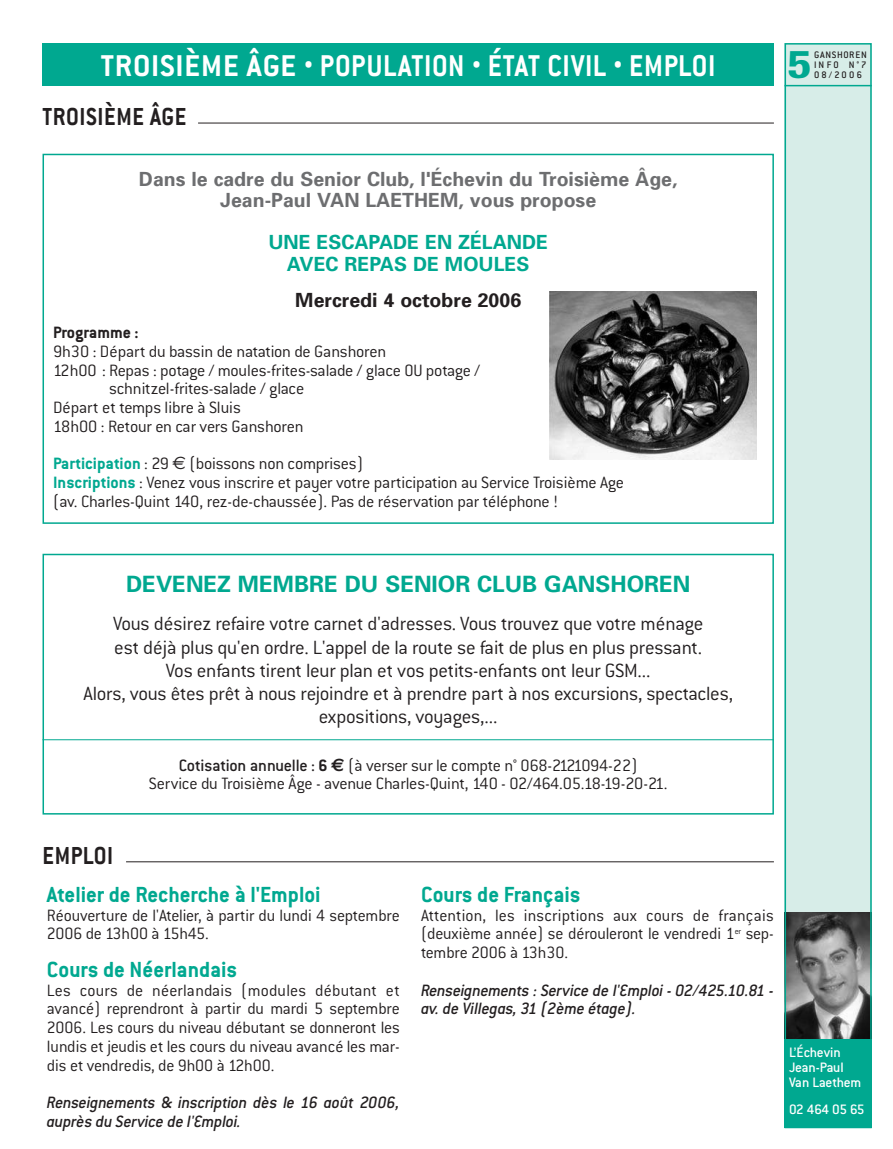
<style>
.page{position:relative;width:893px;height:1149px;background:#fff}
.page>*{position:absolute;margin:0;border:0;box-sizing:border-box;transform-origin:0 0}
.t1{font:500 41.55px "Imago";color:#00a890}
.t2{font:700 33px "Conduit ITC";letter-spacing:.025em;color:#fff}
.t3{font:700 27px "Conduit ITC";letter-spacing:.025em;color:#231f20;scale:.9 1}
.t4{font:700 24px "Conduit ITC";color:#00a890}
.t5{font:700 22.5px "Univers";color:#00a890}
.t6{font:300 21px/23.2px "Conduit ITC";letter-spacing:-.015em;color:#231f20;text-align:center}
.t7{font:700 19.5px/21px "Univers";color:#6d6e70;text-align:center}
.t8{font:700 19.5px/21px "Univers";color:#00a890;text-align:center}
.t9{font:700 19.5px "Univers";color:#231f20}
.t10{font:300 18px/18.8px "Conduit ITC";letter-spacing:-.01em;color:#231f20}
.t11{font:italic 500 18px/18.8px "Conduit ITC";letter-spacing:-.015em;color:#231f20}
.t12{font:700 18px "Conduit ITC";color:#231f20}
.t13{font:500 15px/15px "Conduit ITC";letter-spacing:-.015em;color:#fff}
.t14{font:500 10.35px/9.9px "Conduit ITC";letter-spacing:.075em;color:#231f20}
.s1{font-weight:700;color:#00a890}
.s2{font-family:"Euro Sans";font-weight:400}
.s3{font-weight:500}
.s4{font-weight:700}
.s5{font-family:"Euro Sans";font-weight:700}
</style>
<div class="page">
<div style="left:43px;top:43px;width:731px;height:43px;background:#00a890"></div>
<hr style="left:198px;top:123px;width:576px;height:1px;background:#231f20">
<hr style="left:126px;top:861px;width:648px;height:1px;background:#231f20">
<div style="left:784px;top:1037px;width:88px;height:89px;background:#00a890"></div>
<img style="left:787px;top:910px;width:82px;height:127px">
<div style="left:784px;top:43px;width:88px;height:867px;background:#d7ede8"></div>
<div style="left:784px;top:43px;width:88px;height:1084px;border:2px solid #00a890"></div>
<hr style="left:784px;top:85px;width:88px;height:1px;background:#00a890">
<div style="left:43px;top:154px;width:731px;height:369px;border:2px solid #00a890"></div>
<div style="left:43px;top:553px;width:731px;height:261px;border:2px solid #00a890"></div>
<img style="left:550px;top:291px;width:207px;height:168px">
<hr style="left:43px;top:739px;width:731px;height:1px;background:#00a890">
<h2 class="t2" style="left:101px;top:52px;width:616px">TROISIÈME ÂGE <sup>•</sup> POPULATION <sup>•</sup> ÉTAT CIVIL <sup>•</sup> EMPLOI</h2>
<h3 class="t3" style="left:43px;top:106px;width:161px">TROISIÈME ÂGE</h3>
<p class="t7" style="left:139px;top:171px;width:540px">Dans le cadre du Senior Club, l'Échevin du Troisième Âge,<br>Jean-Paul VAN LAETHEM, vous propose</p>
<p class="t8" style="left:268px;top:234px;width:281px">UNE ESCAPADE EN ZÉLANDE<br>AVEC REPAS DE MOULES</p>
<p class="t9" style="left:295px;top:292px;width:227px">Mercredi 4 octobre 2006</p>
<p class="t12" style="left:53px;top:325px;width:87px">Programme :</p>
<p class="t10" style="left:53px;top:343px;width:335px">9h30 : Départ du bassin de natation de Ganshoren</p>
<p class="t10" style="left:53px;top:361px;width:428px">12h00 : Repas : potage / moules-frites-salade / glace OU potage /</p>
<p class="t10" style="left:109px;top:380px;width:197px">schnitzel-frites-salade / glace</p>
<p class="t10" style="left:53px;top:399px;width:189px">Départ et temps libre à Sluis</p>
<p class="t10" style="left:53px;top:418px;width:252px">18h00 : Retour en car vers Ganshoren</p>
<p class="t10" style="left:53px;top:455px;width:573px"><span class="s1">Participation</span> : 29 <span class="s2">€</span> (boissons non comprises)<br><span class="s1">Inscriptions</span> : Venez vous inscrire et payer votre participation au Service Troisième Age (av. Charles-Quint 140, rez-de-chaussée). Pas de réservation par téléphone !</p>
<h1 class="t1" style="left:787px;top:39px;width:26px">5</h1>
<p class="t14" style="left:814px;top:50px;width:54px">GANSHOREN<br>INFO N°7</p>
<p class="t14" style="left:814px;top:70px;width:49px">08/2006</p>
<p class="t5" style="left:126px;top:575px;width:566px">DEVENEZ MEMBRE DU SENIOR CLUB GANSHOREN</p>
<p class="t6" style="left:83px;top:613px;width:651px">Vous désirez refaire votre carnet d'adresses. Vous trouvez que votre ménage<br>est déjà plus qu'en ordre. L'appel de la route se fait de plus en plus pressant.<br>Vos enfants tirent leur plan et vos petits-enfants ont leur GSM...<br>Alors, vous êtes prêt à nous rejoindre et à prendre part à nos excursions, spectacles, expositions, voyages,...</p>
<p class="t10" style="left:149px;top:756px;width:520px;text-align:center"><span class="s3">Cotisation annuelle :</span> <span class="s4">6</span> <span class="s5">€</span> (à verser sur le compte n° 068-2121094-22)<br>Service du Troisième Âge - avenue Charles-Quint, 140 - 02/464.05.18-19-20-21.</p>
<h3 class="t3" style="left:43px;top:844px;width:80px">EMPLOI</h3>
<h3 class="t4" style="left:47px;top:884px;width:275px">Atelier de Recherche à l'Emploi</h3>
<p class="t10" style="left:47px;top:906px;width:354px">Réouverture de l'Atelier, à partir du lundi 4 septembre<br>2006 de 13h00 à 15h45.</p>
<h3 class="t4" style="left:47px;top:959px;width:192px">Cours de Néerlandais</h3>
<p class="t10" style="left:47px;top:981px;width:354px;text-align:justify">Les cours de néerlandais (modules débutant et avancé) reprendront à partir du mardi 5 septembre 2006. Les cours du niveau débutant se donneront les lundis et jeudis et les cours du niveau avancé les mar&shy;dis et vendredis, de 9h00 à 12h00.</p>
<p class="t11" style="left:47px;top:1094px;width:354px">Renseignements &amp; inscription dès le 16 août 2006, auprès du Service de l'Emploi.</p>
<h3 class="t4" style="left:421px;top:884px;width:161px">Cours de Français</h3>
<p class="t10" style="left:421px;top:906px;width:354px;text-align:justify">Attention, les inscriptions aux cours de français (deuxième année) se dérouleront le vendredi 1<sup>er</sup> sep&shy;tembre 2006 à 13h30.</p>
<p class="t11" style="left:421px;top:981px;width:354px">Renseignements : Service de l'Emploi - 02/425.10.81 - av. de Villegas, 31 (2ème étage).</p>
<p class="t13" style="left:789px;top:1045px;width:74px">L’Échevin<br>Jean-Paul<br>Van Laethem</p>
<p class="t13" style="left:789px;top:1102px;width:77px">02 464 05 65</p>
</div>
